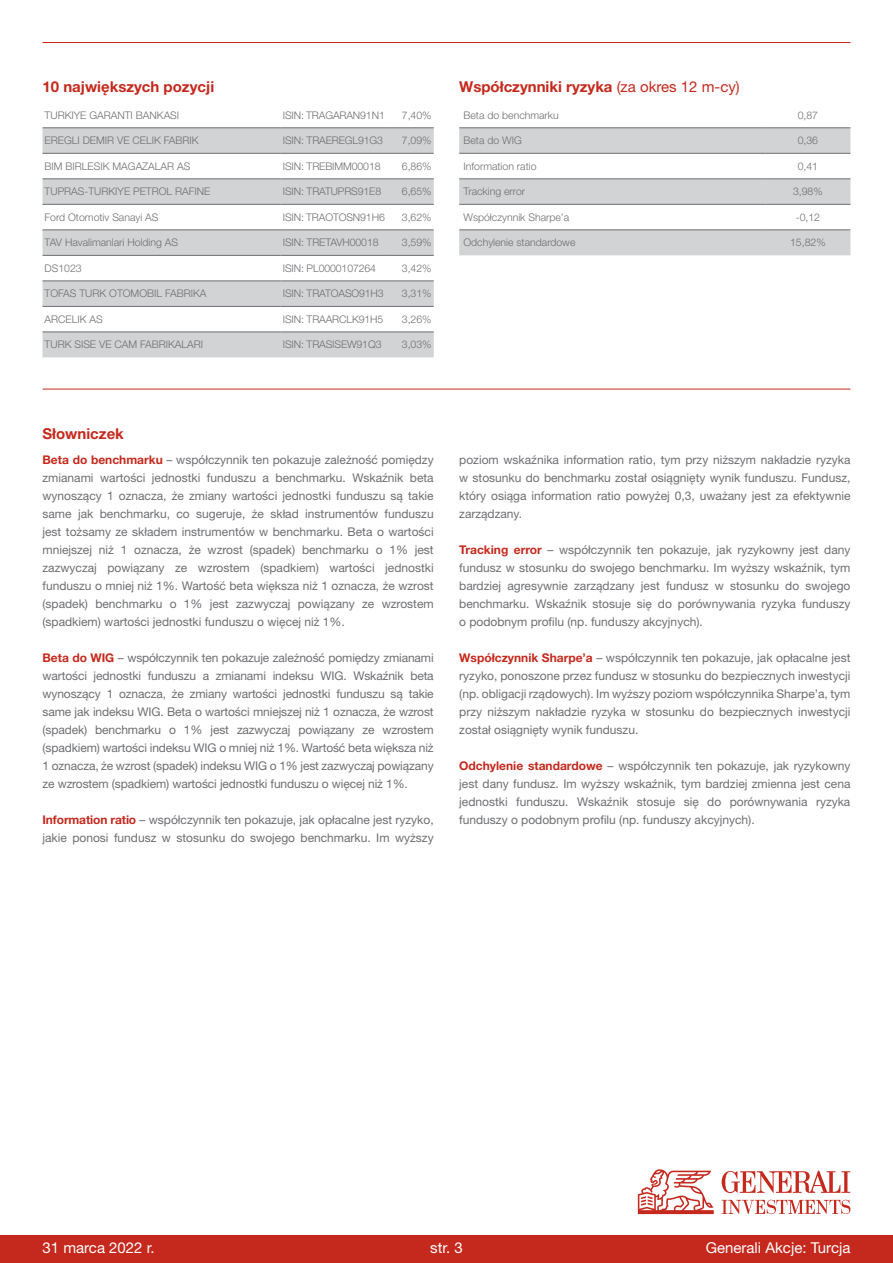
<style>
.page{position:relative;width:893px;height:1263px;background:#fff}
.page>*{position:absolute;margin:0;border:0;box-sizing:border-box;transform-origin:0 0}
.t1{font:700 15px "Helvetica Neue LT Pro";color:#c5281c}
.t2{font:15px "Helvetica Neue LT Pro";color:#fff}
.t3{font:12px/18px "Helvetica Neue LT Pro";color:#6d6e71;text-align:justify}
.t4{font:300 10.5px "Helvetica Neue LT Pro";color:#6d6e71}
.s1{font-weight:400}
.s2{font-weight:700;color:#c5281c}
</style>
<div class="page">
<hr style="left:43px;top:42px;width:807px;height:1px;background:#c5281c">
<svg style="left:43px;top:127px;width:391px;height:1px"></svg>
<svg style="left:43px;top:129px;width:391px;height:228px;fill:#d1d3d4"></svg>
<hr style="left:43px;top:128px;width:238px;height:1px;background:#6d6e71">
<hr style="left:281px;top:128px;width:106px;height:1px;background:#6d6e71">
<hr style="left:387px;top:128px;width:47px;height:1px;background:#6d6e71">
<hr style="left:43px;top:153px;width:238px;height:1px;background:#6d6e71">
<hr style="left:281px;top:153px;width:106px;height:1px;background:#6d6e71">
<hr style="left:387px;top:153px;width:47px;height:1px;background:#6d6e71">
<hr style="left:43px;top:179px;width:238px;height:1px;background:#6d6e71">
<hr style="left:281px;top:179px;width:106px;height:1px;background:#6d6e71">
<hr style="left:387px;top:179px;width:47px;height:1px;background:#6d6e71">
<hr style="left:43px;top:204px;width:238px;height:1px;background:#6d6e71">
<hr style="left:281px;top:204px;width:106px;height:1px;background:#6d6e71">
<hr style="left:387px;top:204px;width:47px;height:1px;background:#6d6e71">
<hr style="left:43px;top:230px;width:238px;height:1px;background:#6d6e71">
<hr style="left:281px;top:230px;width:106px;height:1px;background:#6d6e71">
<hr style="left:387px;top:230px;width:47px;height:1px;background:#6d6e71">
<hr style="left:43px;top:255px;width:238px;height:1px;background:#6d6e71">
<hr style="left:281px;top:255px;width:106px;height:1px;background:#6d6e71">
<hr style="left:387px;top:255px;width:47px;height:1px;background:#6d6e71">
<hr style="left:43px;top:281px;width:238px;height:1px;background:#6d6e71">
<hr style="left:281px;top:281px;width:106px;height:1px;background:#6d6e71">
<hr style="left:387px;top:281px;width:47px;height:1px;background:#6d6e71">
<hr style="left:43px;top:306px;width:238px;height:1px;background:#6d6e71">
<hr style="left:281px;top:306px;width:106px;height:1px;background:#6d6e71">
<hr style="left:387px;top:306px;width:47px;height:1px;background:#6d6e71">
<hr style="left:43px;top:332px;width:238px;height:1px;background:#6d6e71">
<hr style="left:281px;top:332px;width:106px;height:1px;background:#6d6e71">
<hr style="left:387px;top:332px;width:47px;height:1px;background:#6d6e71">
<svg style="left:459px;top:127px;width:391px;height:1px"></svg>
<svg style="left:459px;top:129px;width:391px;height:126px;fill:#d1d3d4"></svg>
<hr style="left:459px;top:128px;width:306px;height:1px;background:#6d6e71">
<hr style="left:765px;top:128px;width:85px;height:1px;background:#6d6e71">
<hr style="left:459px;top:153px;width:306px;height:1px;background:#6d6e71">
<hr style="left:765px;top:153px;width:85px;height:1px;background:#6d6e71">
<hr style="left:459px;top:179px;width:306px;height:1px;background:#6d6e71">
<hr style="left:765px;top:179px;width:85px;height:1px;background:#6d6e71">
<hr style="left:459px;top:204px;width:306px;height:1px;background:#6d6e71">
<hr style="left:765px;top:204px;width:85px;height:1px;background:#6d6e71">
<hr style="left:459px;top:230px;width:306px;height:1px;background:#6d6e71">
<hr style="left:765px;top:230px;width:85px;height:1px;background:#6d6e71">
<hr style="left:43px;top:389px;width:807px;height:1px;background:#c5281c">
<div style="left:0;top:1235px;width:893px;height:28px;background:#c5281c"></div>
<svg style="left:638px;top:1169px;width:76px;height:45px"></svg>
<svg style="left:722px;top:1200px;width:128px;height:14px"></svg>
<svg style="left:722px;top:1171px;width:128px;height:22px"></svg>
<p class="t1" style="left:43px;top:77px;width:173px">10 największych pozycji</p>
<p class="t4" style="left:45px;top:109px;width:136px">TURKIYE GARANTI BANKASI</p>
<p class="t4" style="left:283px;top:109px;width:104px">ISIN: TRAGARAN91N1</p>
<p class="t4" style="left:402px;top:109px;width:31px">7,40%</p>
<p class="t4" style="left:45px;top:134px;width:156px">EREGLI DEMIR VE CELIK FABRIK</p>
<p class="t4" style="left:283px;top:134px;width:102px">ISIN: TRAEREGL91G3</p>
<p class="t4" style="left:402px;top:134px;width:31px">7,09%</p>
<p class="t4" style="left:45px;top:160px;width:147px">BIM BIRLESIK MAGAZALAR AS</p>
<p class="t4" style="left:283px;top:160px;width:99px">ISIN: TREBIMM00018</p>
<p class="t4" style="left:402px;top:160px;width:31px">6,86%</p>
<p class="t4" style="left:45px;top:185px;width:167px">TUPRAS-TURKIYE PETROL RAFINE</p>
<p class="t4" style="left:283px;top:185px;width:100px">ISIN: TRATUPRS91E8</p>
<p class="t4" style="left:402px;top:185px;width:31px">6,65%</p>
<p class="t4" style="left:45px;top:211px;width:115px">Ford Otomotiv Sanayi AS</p>
<p class="t4" style="left:283px;top:211px;width:104px">ISIN: TRAOTOSN91H6</p>
<p class="t4" style="left:402px;top:211px;width:31px">3,62%</p>
<p class="t4" style="left:45px;top:236px;width:135px">TAV Havalimanlari Holding AS</p>
<p class="t4" style="left:283px;top:236px;width:97px">ISIN: TRETAVH00018</p>
<p class="t4" style="left:402px;top:236px;width:31px">3,59%</p>
<p class="t4" style="left:45px;top:262px;width:39px">DS1023</p>
<p class="t4" style="left:283px;top:262px;width:95px">ISIN: PL0000107264</p>
<p class="t4" style="left:402px;top:262px;width:31px">3,42%</p>
<p class="t4" style="left:45px;top:287px;width:163px">TOFAS TURK OTOMOBIL FABRIKA</p>
<p class="t4" style="left:283px;top:287px;width:102px">ISIN: TRATOASO91H3</p>
<p class="t4" style="left:402px;top:287px;width:31px">3,31%</p>
<p class="t4" style="left:45px;top:313px;width:60px">ARCELIK AS</p>
<p class="t4" style="left:283px;top:313px;width:102px">ISIN: TRAARCLK91H5</p>
<p class="t4" style="left:402px;top:313px;width:31px">3,26%</p>
<p class="t4" style="left:45px;top:338px;width:160px">TURK SISE VE CAM FABRIKALARI</p>
<p class="t4" style="left:283px;top:338px;width:100px">ISIN: TRASISEW91Q3</p>
<p class="t4" style="left:402px;top:338px;width:31px">3,03%</p>
<p class="t1" style="left:459px;top:77px;width:282px">Współczynniki ryzyka <span class="s1">(za okres 12 m-cy)</span></p>
<p class="t4" style="left:463px;top:109px;width:97px">Beta do benchmarku</p>
<p class="t4" style="left:798px;top:109px;width:22px">0,87</p>
<p class="t4" style="left:463px;top:134px;width:60px">Beta do WIG</p>
<p class="t4" style="left:798px;top:134px;width:22px">0,36</p>
<p class="t4" style="left:463px;top:160px;width:75px">Information ratio</p>
<p class="t4" style="left:798px;top:160px;width:22px">0,41</p>
<p class="t4" style="left:463px;top:185px;width:63px">Tracking error</p>
<p class="t4" style="left:793px;top:185px;width:31px">3,98%</p>
<p class="t4" style="left:463px;top:211px;width:107px">Współczynnik Sharpe’a</p>
<p class="t4" style="left:796px;top:211px;width:26px">-0,12</p>
<p class="t4" style="left:463px;top:236px;width:114px">Odchylenie standardowe</p>
<p class="t4" style="left:790px;top:236px;width:37px">15,82%</p>
<p class="t1" style="left:43px;top:424px;width:83px">Słowniczek</p>
<p class="t3" style="left:43px;top:450px;width:393px"><span class="s2">Beta do benchmarku</span> – współczynnik ten pokazuje zależność pomiędzy zmianami wartości jednostki funduszu a benchmarku. Wskaźnik beta wynoszący 1 oznacza, że zmiany wartości jednostki funduszu są takie same jak benchmarku, co sugeruje, że skład instrumentów funduszu jest tożsamy ze składem instrumentów w benchmarku. Beta o wartości mniejszej niż 1 oznacza, że wzrost (spadek) benchmarku o 1% jest zazwyczaj powiązany ze wzrostem (spadkiem) wartości jednostki funduszu o mniej niż 1%. Wartość beta większa niż 1 oznacza, że wzrost (spadek) benchmarku o 1% jest zazwyczaj powiązany ze wzrostem (spadkiem) wartości jednostki funduszu o więcej niż 1%.</p>
<p class="t3" style="left:43px;top:648px;width:393px"><span class="s2">Beta do WIG</span> – współczynnik ten pokazuje zależność pomiędzy zmianami wartości jednostki funduszu a zmianami indeksu WIG. Wskaźnik beta wynoszący 1 oznacza, że zmiany wartości jednostki funduszu są takie same jak indeksu WIG. Beta o wartości mniejszej niż 1 oznacza, że wzrost (spadek) benchmarku o 1% jest zazwyczaj powiązany ze wzrostem (spadkiem) wartości indeksu WIG o mniej niż 1%. Wartość beta większa niż 1 oznacza, że wzrost (spadek) indeksu WIG o 1% jest zazwyczaj powiązany ze wzrostem (spadkiem) wartości jednostki funduszu o więcej niż 1%.</p>
<p class="t3" style="left:43px;top:810px;width:393px"><span class="s2">Information ratio</span> – współczynnik ten pokazuje, jak opłacalne jest ryzyko, jakie ponosi fundusz w stosunku do swojego benchmarku. Im wyższy</p>
<p class="t3" style="left:459px;top:450px;width:393px">poziom wskaźnika information ratio, tym przy niższym nakładzie ryzyka w stosunku do benchmarku został osiągnięty wynik funduszu. Fundusz, który osiąga information ratio powyżej 0,3, uważany jest za efektywnie zarządzany.</p>
<p class="t3" style="left:459px;top:540px;width:393px"><span class="s2">Tracking error</span> – współczynnik ten pokazuje, jak ryzykowny jest dany fundusz w stosunku do swojego benchmarku. Im wyższy wskaźnik, tym bardziej agresywnie zarządzany jest fundusz w stosunku do swojego benchmarku. Wskaźnik stosuje się do porównywania ryzyka funduszy o podobnym profilu (np. funduszy akcyjnych).</p>
<p class="t3" style="left:459px;top:648px;width:393px"><span class="s2">Współczynnik Sharpe’a</span> – współczynnik ten pokazuje, jak opłacalne jest ryzyko, ponoszone przez fundusz w stosunku do bezpiecznych inwestycji (np. obligacji rządowych). Im wyższy poziom współczynnika Sharpe’a, tym przy niższym nakładzie ryzyka w stosunku do bezpiecznych inwestycji został osiągnięty wynik funduszu.</p>
<p class="t3" style="left:459px;top:756px;width:393px"><span class="s2">Odchylenie standardowe</span> – współczynnik ten pokazuje, jak ryzykowny jest dany fundusz. Im wyższy wskaźnik, tym bardziej zmienna jest cena jednostki funduszu. Wskaźnik stosuje się do porównywania ryzyka funduszy o podobnym profilu (np. funduszy akcyjnych).</p>
<p class="t2" style="left:43px;top:1238px;width:114px">31 marca 2022 r.</p>
<p class="t2" style="left:430px;top:1238px;width:34px">str. 3</p>
<p class="t2" style="left:706px;top:1238px;width:146px">Generali Akcje: Turcja</p>
</div>
